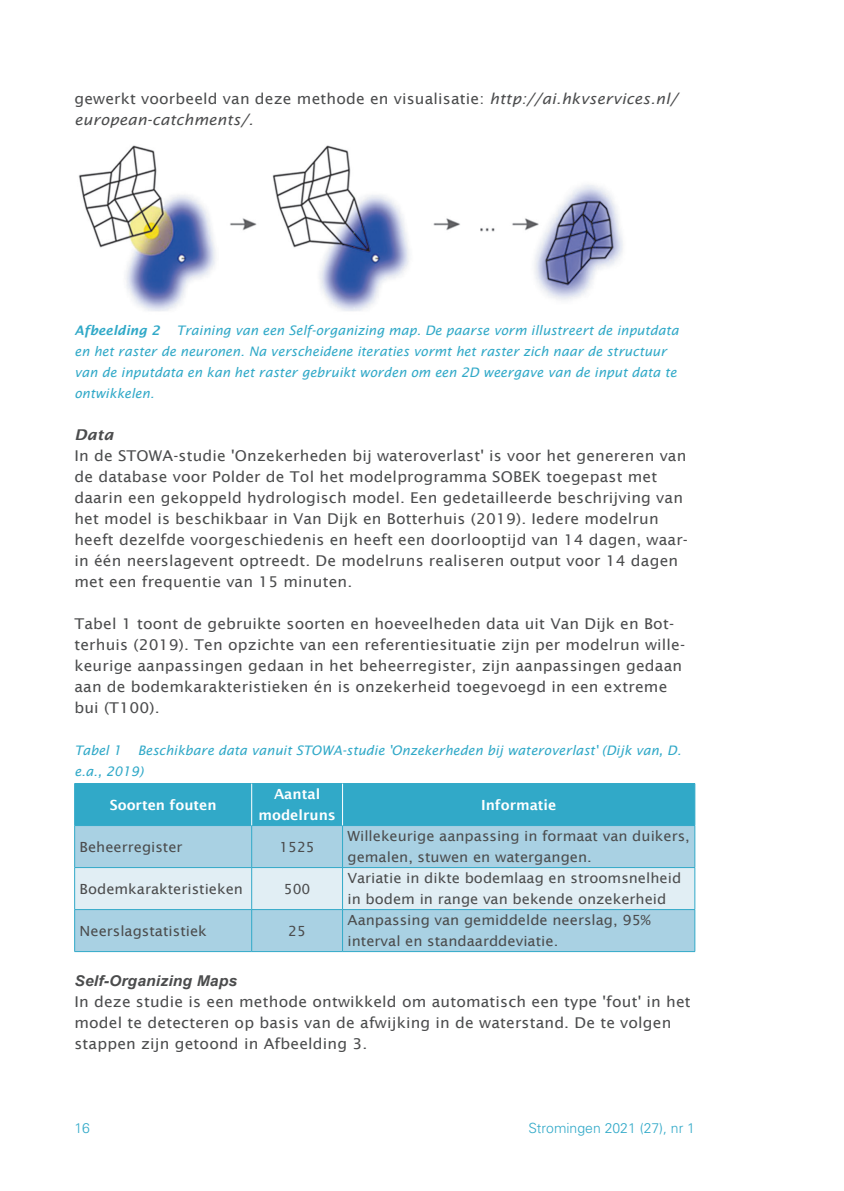
<style>
.page{position:relative;width:844px;height:1191px;background:#fff}
.page>*{position:absolute;margin:0;border:0;box-sizing:border-box;transform-origin:0 0}
.t1{font:14.88px/21px "Lucida Sans";letter-spacing:.01em;color:#4b4c4d;scale:1.05 1}
.t2{font:italic 14.88px/21px "Lucida Sans";letter-spacing:.01em;color:#4b4c4d;scale:1.05 1}
.t3{font:italic 700 14.88px "Arial";letter-spacing:.01em;color:#4b4c4d;scale:1.05 1}
.t4{font:italic 600 14.88px "Lucida Sans";color:#4b4c4d;scale:1.05 1}
.t5{font:14px/21px "Lucida Sans";color:#4b4c4d;scale:1.05 1}
.t6{font:600 14px/21px "Lucida Sans";color:#fff;text-align:center}
.t7{font:300 14px "Univers";color:#31a9c8}
.t8{font:14px "Lucida Sans";color:#4b4c4d}
.t9{font:italic 13.12px/21px "Lucida Sans";color:#31a9c8}
.t10{font:italic 600 13.12px "Lucida Sans";color:#31a9c8}
.s1{font-style:normal}
</style>
<div class="page">
<div style="left:75px;top:784px;width:619px;height:41px;background:#31a9c8"></div>
<div style="left:75px;top:826px;width:619px;height:125px;background:#a9d1e3"></div>
<div style="left:75px;top:868px;width:619px;height:41px;background:#e1eef4"></div>
<hr style="left:74px;top:783px;width:177px;height:1px;background:#31a9c8">
<hr style="left:74px;top:783px;width:1px;height:42px;background:#31a9c8">
<hr style="left:251px;top:783px;width:91px;height:1px;background:#31a9c8">
<hr style="left:342px;top:783px;width:352px;height:1px;background:#31a9c8">
<hr style="left:694px;top:783px;width:1px;height:42px;background:#31a9c8">
<hr style="left:74px;top:825px;width:177px;height:1px;background:#31a9c8">
<hr style="left:251px;top:825px;width:91px;height:1px;background:#31a9c8">
<hr style="left:342px;top:825px;width:352px;height:1px;background:#31a9c8">
<hr style="left:74px;top:825px;width:1px;height:42px;background:#31a9c8">
<hr style="left:251px;top:825px;width:1px;height:42px;background:#31a9c8">
<hr style="left:342px;top:825px;width:1px;height:42px;background:#31a9c8">
<hr style="left:694px;top:825px;width:1px;height:42px;background:#31a9c8">
<hr style="left:74px;top:867px;width:177px;height:1px;background:#31a9c8">
<hr style="left:74px;top:867px;width:1px;height:42px;background:#31a9c8">
<hr style="left:251px;top:867px;width:91px;height:1px;background:#31a9c8">
<hr style="left:251px;top:867px;width:1px;height:42px;background:#31a9c8">
<hr style="left:342px;top:867px;width:352px;height:1px;background:#31a9c8">
<hr style="left:342px;top:867px;width:1px;height:42px;background:#31a9c8">
<hr style="left:694px;top:867px;width:1px;height:42px;background:#31a9c8">
<hr style="left:74px;top:909px;width:177px;height:1px;background:#31a9c8">
<hr style="left:74px;top:909px;width:1px;height:42px;background:#31a9c8">
<hr style="left:251px;top:909px;width:91px;height:1px;background:#31a9c8">
<hr style="left:251px;top:909px;width:1px;height:42px;background:#31a9c8">
<hr style="left:342px;top:909px;width:352px;height:1px;background:#31a9c8">
<hr style="left:342px;top:909px;width:1px;height:42px;background:#31a9c8">
<hr style="left:694px;top:909px;width:1px;height:42px;background:#31a9c8">
<hr style="left:74px;top:951px;width:177px;height:1px;background:#31a9c8">
<hr style="left:251px;top:951px;width:91px;height:1px;background:#31a9c8">
<hr style="left:342px;top:951px;width:352px;height:1px;background:#31a9c8">
<hr style="left:251px;top:783px;width:1px;height:42px;background:#fff">
<hr style="left:342px;top:783px;width:1px;height:42px;background:#fff">
<img style="left:78px;top:145px;width:545px;height:166px">
<p class="t2" style="left:74px;top:88px;width:575px"><span class="s1">gewerkt voorbeeld van deze methode en visualisatie:</span> http://ai.hkvservices.nl/ european-catchments/.</p>
<p class="t10" style="left:74px;top:323px;width:87px">Afbeelding 2</p>
<p class="t9" style="left:74px;top:320px;width:605px;text-indent:102px">Training van een Self-organizing map. De paarse vorm illustreert de inputdata en het raster de neuronen. Na verscheidene iteraties vormt het raster zich naar de structuur van de inputdata en kan het raster gebruikt worden om een 2D weergave van de input data te ontwikkelen.</p>
<p class="t4" style="left:74px;top:426px;width:39px">Data</p>
<p class="t1" style="left:74px;top:445px;width:585px">In de STOWA-studie 'Onzekerheden bij wateroverlast' is voor het genereren van de database voor Polder de Tol het modelprogramma SOBEK toegepast met daarin een gekoppeld hydrologisch model. Een gedetailleerde beschrijving van het model is beschikbaar in Van Dijk en Botterhuis (2019). Iedere modelrun heeft dezelfde voorgeschiedenis en heeft een doorlooptijd van 14 dagen, waar&shy;in één neerslagevent optreedt. De modelruns realiseren output voor 14 dagen met een frequentie van 15 minuten.</p>
<p class="t1" style="left:74px;top:613px;width:583px">Tabel 1 toont de gebruikte soorten en hoeveelheden data uit Van Dijk en Bot&shy;terhuis (2019). Ten opzichte van een referentiesituatie zijn per modelrun wille&shy;keurige aanpassingen gedaan in het beheerregister, zijn aanpassingen gedaan aan de bodemkarakteristieken én is onzekerheid toegevoegd in een extreme bui (T100).</p>
<p class="t9" style="left:74px;top:740px;width:608px">Tabel 1 Beschikbare data vanuit STOWA-studie 'Onzekerheden bij wateroverlast' (Dijk van, D. e.a., 2019)</p>
<p class="t6" style="left:110px;top:794px;width:108px">Soorten fouten</p>
<p class="t6" style="left:258px;top:783px;width:79px">Aantal modelruns</p>
<p class="t6" style="left:481px;top:794px;width:77px">Informatie</p>
<p class="t5" style="left:80px;top:836px;width:100px">Beheerregister</p>
<p class="t8" style="left:279px;top:839px;width:37px">1525</p>
<p class="t5" style="left:347px;top:825px;width:327px">Willekeurige aanpassing in formaat van duikers, gemalen, stuwen en watergangen.</p>
<p class="t5" style="left:80px;top:878px;width:157px">Bodemkarakteristieken</p>
<p class="t8" style="left:284px;top:881px;width:28px">500</p>
<p class="t5" style="left:347px;top:867px;width:319px">Variatie in dikte bodemlaag en stroomsnelheid in bodem in range van bekende onzekerheid</p>
<p class="t5" style="left:80px;top:920px;width:123px">Neerslagstatistiek</p>
<p class="t8" style="left:288px;top:923px;width:19px">25</p>
<p class="t5" style="left:347px;top:909px;width:290px">Aanpassing van gemiddelde neerslag, 95% interval en standaarddeviatie.</p>
<p class="t3" style="left:74px;top:971px;width:156px">Self-Organizing Maps</p>
<p class="t1" style="left:74px;top:991px;width:588px">In deze studie is een methode ontwikkeld om automatisch een type 'fout' in het model te detecteren op basis van de afwijking in de waterstand. De te volgen stappen zijn getoond in Afbeelding 3.</p>
<p class="t7" style="left:74px;top:1120px;width:17px">16</p>
<p class="t7" style="left:528px;top:1120px;width:168px">Stromingen 2021 (27), nr 1</p>
</div>
